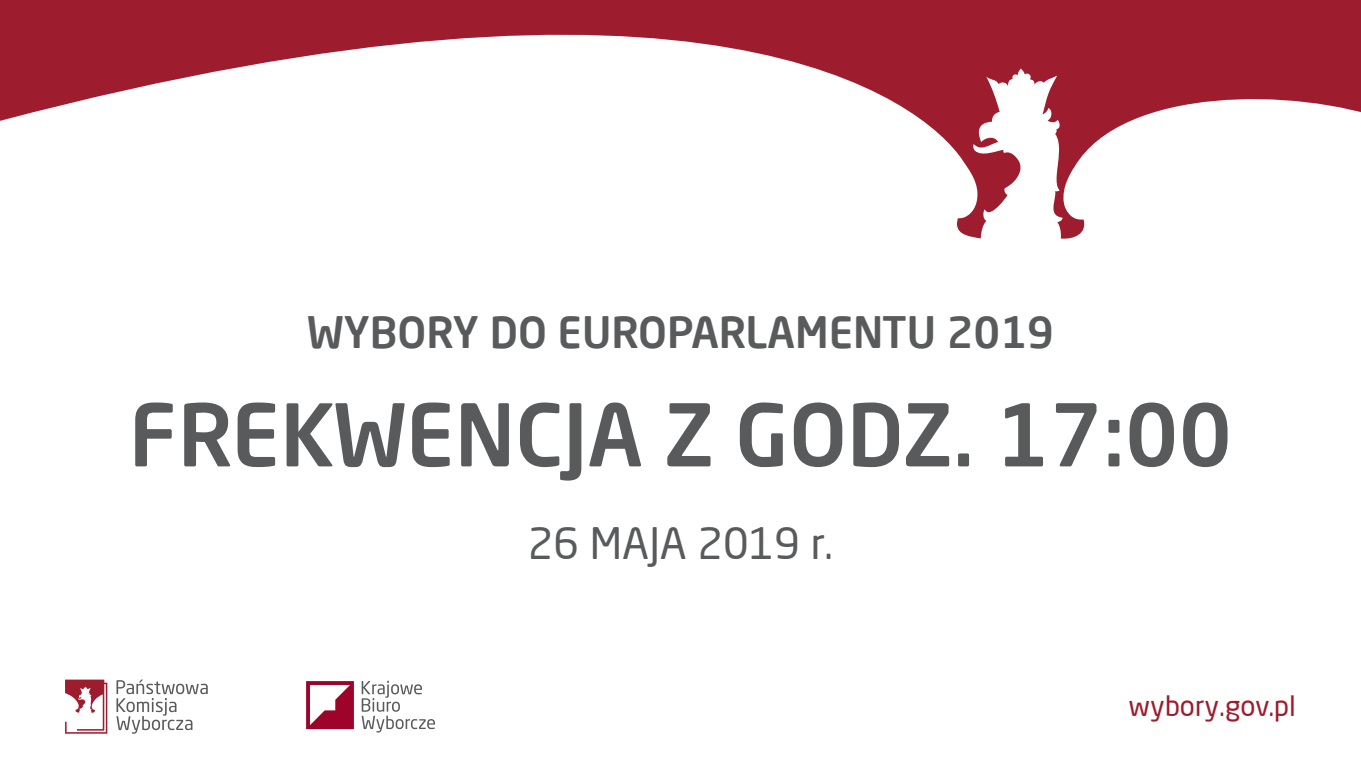
<style>
.page{position:relative;width:1361px;height:766px;background:#fff}
.page>*{position:absolute;margin:0;border:0;box-sizing:border-box;transform-origin:0 0}
.t1{font:500 85px "Neo Sans Pro";color:#595a5c}
.t2{font:500 42.5px "Neo Sans Pro";color:#595a5c}
.t3{font:42.5px "Neo Sans Pro";color:#595a5c}
.t4{font:27.5px "Neo Sans Pro";color:#9d1c2d}
</style>
<div class="page">
<svg style="left:116px;top:679px;width:92px;height:54px"></svg>
<svg style="left:65px;top:679px;width:42px;height:54px"></svg>
<svg style="left:362px;top:680px;width:73px;height:52px"></svg>
<svg style="left:306px;top:681px;width:48px;height:47px"></svg>
<svg style="left:0;top:0;width:1361px;height:239px"></svg>
<p class="t2" style="left:307px;top:305px;width:748px">WYBORY DO EUROPARLAMENTU 2019</p>
<p class="t1" style="left:129px;top:381px;width:1104px">FREKWENCJA Z GODZ. 17:00</p>
<p class="t3" style="left:528px;top:517px;width:307px">26 MAJA 2019 r.</p>
<p class="t4" style="left:1128px;top:688px;width:169px">wybory.gov.pl</p>
</div>
